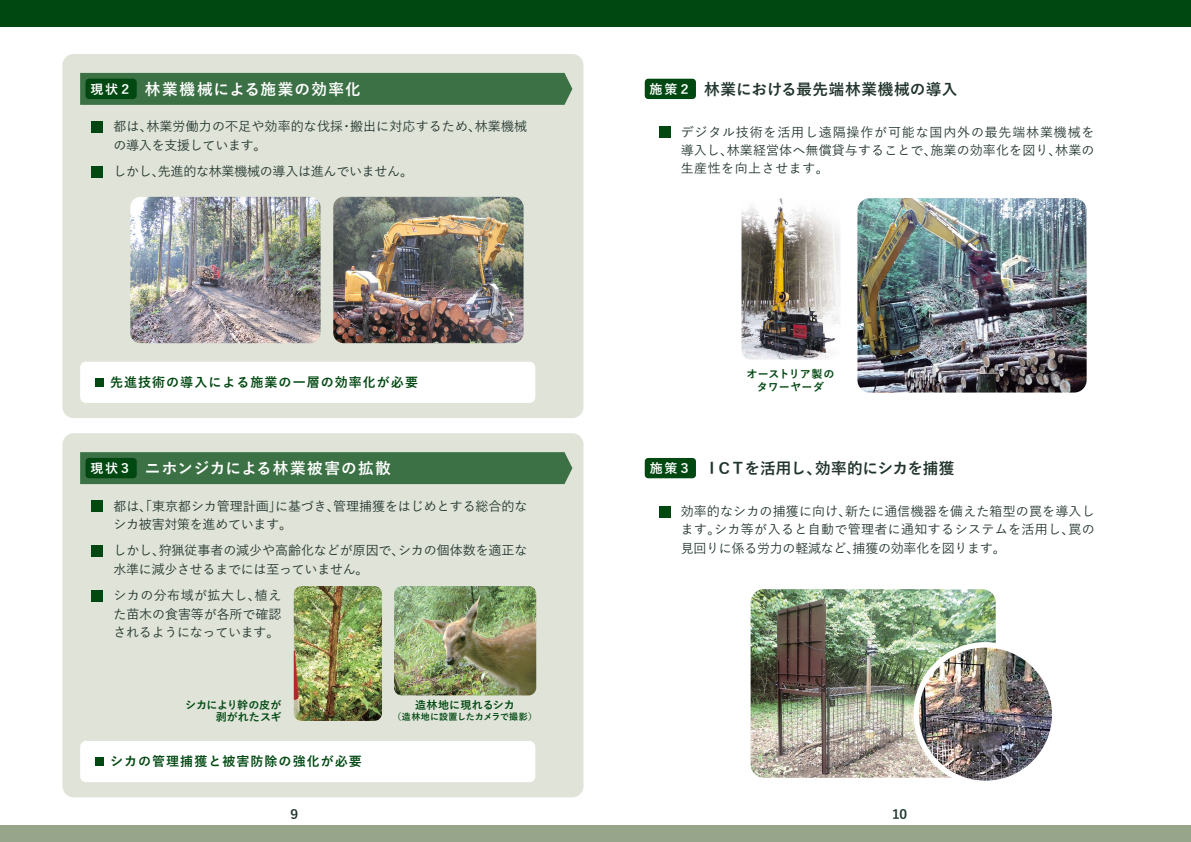
<style>
.page{position:relative;width:1191px;height:842px;background:#fff}
.page>*{position:absolute;margin:0;border:0;box-sizing:border-box;transform-origin:0 0}
.t1{font:700 15.6px "Yu Gothic";letter-spacing:.075em;color:#fff}
.t2{font:700 15.6px "Yu Gothic";letter-spacing:-.025em;color:#21342c}
.t3{font:700 15.6px "Yu Gothic";color:#21342c}
.t4{font:500 13px/18.3px "Yu Gothic";letter-spacing:-.005em;color:#21342c}
.t5{font:700 13px "Yu Gothic";letter-spacing:.08em;color:#004811}
.t6{font:700 13px "Yu Gothic";color:#21342c}
.t7{font:700 11px/12.5px "Yu Gothic";color:#004811;text-align:center}
.t8{font:700 11px/12.5px "Yu Gothic";letter-spacing:-.02em;color:#004811;text-align:right}
.t9{font:700 9px "Yu Gothic";letter-spacing:.01em;color:#004811}
.s1{font-size:13px}
.s2{font-size:13px;color:#fff}
</style>
<div class="page">
<div style="left:0;top:825px;width:1191px;height:17px;background:#97a58a"></div>
<div style="left:0;top:0;width:1191px;height:26px;background:#004811"></div>
<div style="left:62px;top:54px;width:521px;height:364px;background:#dfe3d8;border-radius:11px"></div>
<div style="left:80px;top:362px;width:455px;height:41px;background:#fff;border-radius:6px"></div>
<div style="left:62px;top:433px;width:521px;height:364px;background:#dfe3d8;border-radius:11px"></div>
<div style="left:80px;top:741px;width:455px;height:41px;background:#fff;border-radius:6px"></div>
<div style="left:92px;top:121px;width:11px;height:11px;background:#004811"></div>
<div style="left:92px;top:166px;width:11px;height:11px;background:#004811"></div>
<div style="left:95px;top:378px;width:8px;height:9px;background:#004811"></div>
<div style="left:80px;top:73px;width:492px;height:32px;background:#3b7144"></div>
<div style="left:85px;top:79px;width:52px;height:20px;background:#004811;border-radius:4px"></div>
<div style="left:659px;top:127px;width:11px;height:11px;background:#004811"></div>
<div style="left:645px;top:79px;width:51px;height:20px;background:#004811;border-radius:4px"></div>
<img style="left:333px;top:197px;width:190px;height:146px">
<img style="left:750px;top:589px;width:245px;height:189px">
<img style="left:394px;top:586px;width:142px;height:109px">
<img style="left:294px;top:586px;width:88px;height:135px">
<img style="left:857px;top:198px;width:229px;height:195px">
<img style="left:741px;top:198px;width:99px;height:162px">
<img style="left:130px;top:197px;width:190px;height:146px">
<div style="left:92px;top:501px;width:11px;height:11px;background:#004811"></div>
<div style="left:92px;top:545px;width:11px;height:11px;background:#004811"></div>
<div style="left:92px;top:590px;width:11px;height:11px;background:#004811"></div>
<div style="left:95px;top:757px;width:8px;height:9px;background:#004811"></div>
<div style="left:80px;top:452px;width:492px;height:32px;background:#3b7144"></div>
<div style="left:85px;top:458px;width:52px;height:20px;background:#004811;border-radius:4px"></div>
<div style="left:659px;top:506px;width:11px;height:11px;background:#004811"></div>
<div style="left:645px;top:458px;width:51px;height:20px;background:#004811;border-radius:4px"></div>
<img style="left:916px;top:645px;width:138px;height:138px;border-radius:69px">
<div style="left:913px;top:642px;width:144px;height:144px;border:6px solid #fff;border-radius:50%"></div>
<p class="t1" style="left:90px;top:81px;width:272px"><span class="s1">現状２</span> 林業機械による施業の効率化</p>
<p class="t4" style="left:113px;top:116px;width:415px">都は、林業労働力の不足や効率的な伐採・搬出に対応するため、林業機械の導入を支援しています。</p>
<p class="t4" style="left:113px;top:161px;width:301px">しかし、先進的な林業機械の導入は進んでいません。</p>
<p class="t5" style="left:110px;top:375px;width:309px">先進技術の導入による施業の一層の効率化が必要</p>
<p class="t1" style="left:91px;top:460px;width:301px"><span class="s1">現状３</span> ニホンジカによる林業被害の拡散</p>
<p class="t4" style="left:113px;top:495px;width:415px">都は、「東京都シカ管理計画」に基づき、管理捕獲をはじめとする総合的なシカ被害対策を進めています。</p>
<p class="t4" style="left:113px;top:540px;width:415px">しかし、狩猟従事者の減少や高齢化などが原因で、シカの個体数を適正な水準に減少させるまでには至っていません。</p>
<p class="t4" style="left:113px;top:585px;width:169px;text-align:justify">シカの分布域が拡大し、植えた苗木の食害等が各所で確認されるようになっています。</p>
<p class="t8" style="left:185px;top:699px;width:98px">シカにより幹の皮が剥がれたスギ</p>
<p class="t5" style="left:110px;top:754px;width:253px">シカの管理捕獲と被害防除の強化が必要</p>
<p class="t7" style="left:415px;top:699px;width:101px">造林地に現れるシカ</p>
<p class="t9" style="left:392px;top:711px;width:146px">（造林地に設置したカメラで撮影）</p>
<p class="t3" style="left:649px;top:81px;width:309px"><span class="s2">施策２</span> 林業における最先端林業機械の導入</p>
<p class="t4" style="left:680px;top:121px;width:415px;text-align:justify">デジタル技術を活用し遠隔操作が可能な国内外の最先端林業機械を導入し、林業経営体へ無償貸与することで、施業の効率化を図り、林業の生産性を向上させます。　</p>
<p class="t7" style="left:746px;top:368px;width:90px">オーストリア製のタワーヤーダ</p>
<p class="t2" style="left:649px;top:460px;width:306px"><span class="s2">施策３</span> ＩＣＴを活用し、効率的にシカを捕獲</p>
<p class="t4" style="left:680px;top:500px;width:415px;text-align:justify">効率的なシカの捕獲に向け、新たに通信機器を備えた箱型の罠を導入します。シカ等が入ると自動で管理者に通知するシステムを活用し、罠の見回りに係る労力の軽減など、捕獲の効率化を図ります。</p>
<p class="t6" style="left:288px;top:807px;width:14px">９</p>
<p class="t6" style="left:889px;top:807px;width:22px">１０</p>
</div>
